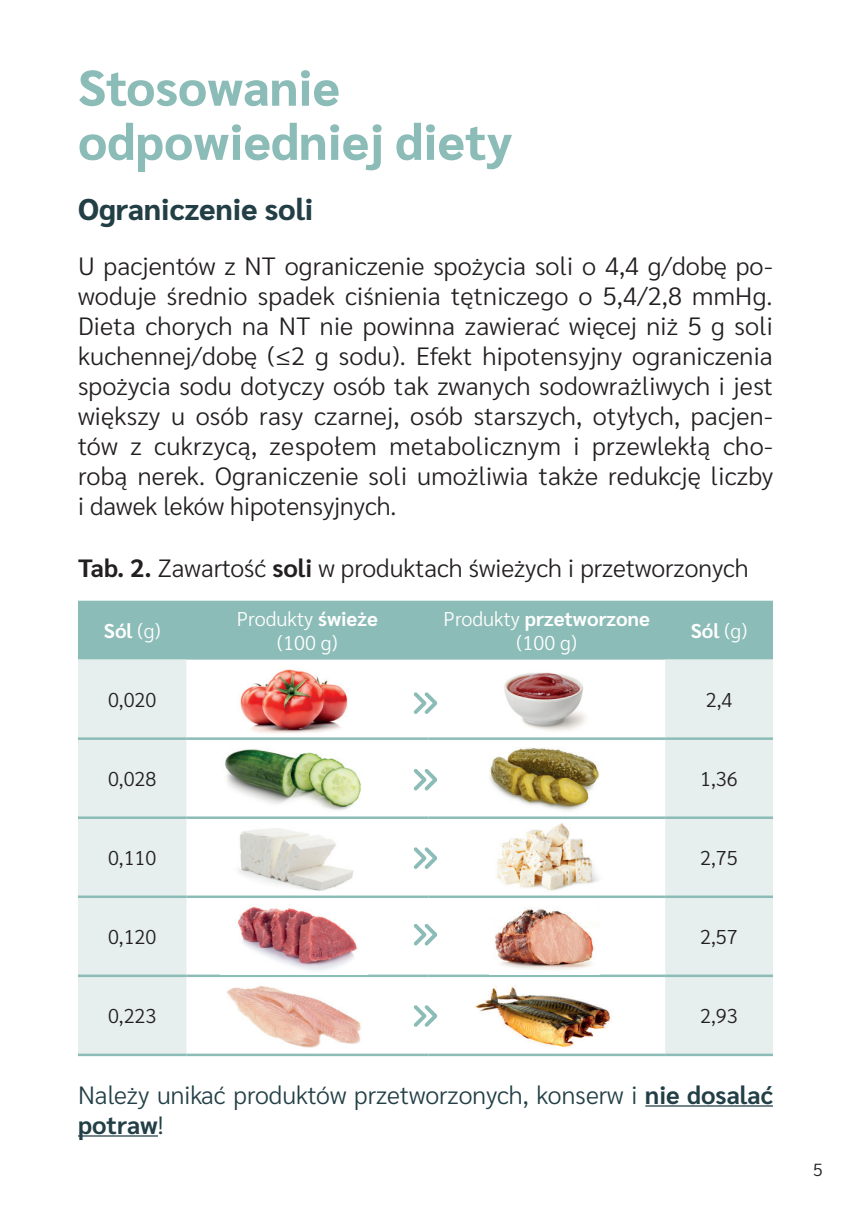
<style>
.page{position:relative;width:851px;height:1205px;background:#fff}
.page>*{position:absolute;margin:0;border:0;box-sizing:border-box;transform-origin:0 0}
.t1{font:800 50px/54.2px "Sarabun";color:#8cbcb7}
.t2{font:800 30px "Sarabun";color:#223f46}
.t3{font:300 25px/30px "Sarabun";color:#231f20;text-align:justify}
.t4{font:300 25px/30px "Sarabun";color:#223f46}
.t5{font:300 20px/24px "Sarabun";color:#fff;text-align:center}
.t6{font:300 20px "Sarabun";color:#231f20}
.t7{font:700 20px "Sarabun";color:#fff}
.t8{font:300 17.5px "Sarabun";color:#231f20}
.s1{font-weight:700}
.s2{font-weight:300}
</style>
<div class="page">
<div style="left:78px;top:601px;width:694px;height:58px;background:#8cbcb7"></div>
<svg style="left:78px;top:659px;width:694px;height:394px"></svg>
<hr style="left:78px;top:737px;width:108px;height:3px;background:#8cbcb7">
<hr style="left:186px;top:737px;width:242px;height:3px;background:#8cbcb7">
<hr style="left:428px;top:737px;width:237px;height:3px;background:#8cbcb7">
<hr style="left:78px;top:816px;width:108px;height:3px;background:#8cbcb7">
<hr style="left:186px;top:816px;width:242px;height:3px;background:#8cbcb7">
<hr style="left:428px;top:816px;width:237px;height:3px;background:#8cbcb7">
<hr style="left:78px;top:895px;width:108px;height:3px;background:#8cbcb7">
<hr style="left:186px;top:895px;width:242px;height:3px;background:#8cbcb7">
<hr style="left:428px;top:895px;width:237px;height:3px;background:#8cbcb7">
<hr style="left:78px;top:974px;width:108px;height:3px;background:#8cbcb7">
<hr style="left:186px;top:974px;width:242px;height:3px;background:#8cbcb7">
<hr style="left:428px;top:974px;width:237px;height:3px;background:#8cbcb7">
<hr style="left:665px;top:737px;width:107px;height:3px;background:#8cbcb7">
<hr style="left:665px;top:816px;width:107px;height:3px;background:#8cbcb7">
<hr style="left:665px;top:895px;width:107px;height:3px;background:#8cbcb7">
<hr style="left:665px;top:974px;width:107px;height:3px;background:#8cbcb7">
<hr style="left:78px;top:1053px;width:108px;height:3px;background:#8cbcb7">
<hr style="left:186px;top:1053px;width:242px;height:3px;background:#8cbcb7">
<hr style="left:428px;top:1053px;width:237px;height:3px;background:#8cbcb7">
<hr style="left:665px;top:1053px;width:107px;height:3px;background:#8cbcb7">
<img style="left:224px;top:661px;width:140px;height:74px">
<img style="left:222px;top:744px;width:143px;height:71px">
<img style="left:230px;top:819px;width:127px;height:75px">
<img style="left:494px;top:661px;width:100px;height:74px">
<img style="left:484px;top:745px;width:120px;height:69px">
<img style="left:482px;top:822px;width:124px;height:72px">
<img style="left:489px;top:902px;width:110px;height:73px">
<img style="left:475px;top:982px;width:138px;height:70px">
<img style="left:222px;top:980px;width:144px;height:72px">
<img style="left:220px;top:902px;width:147px;height:72px">
<svg style="left:413px;top:692px;width:24px;height:22px"></svg>
<hr style="left:645px;top:1105px;width:127px;height:1px;background:#223f46">
<hr style="left:78px;top:1135px;width:80px;height:1px;background:#223f46">
<svg style="left:413px;top:769px;width:24px;height:21px"></svg>
<svg style="left:413px;top:847px;width:24px;height:22px"></svg>
<svg style="left:413px;top:924px;width:24px;height:21px"></svg>
<svg style="left:413px;top:1005px;width:24px;height:22px"></svg>
<h1 class="t1" style="left:78px;top:61px;width:436px">Stosowanie odpowiedniej diety</h1>
<p class="t2" style="left:78px;top:192px;width:237px">Ograniczenie soli</p>
<p class="t3" style="left:78px;top:251px;width:696px">U pacjentów z NT ograniczenie spożycia soli o 4,4 g/dobę po&shy;woduje średnio spadek ciśnienia tętniczego o 5,4/2,8 mmHg.<br>Dieta chorych na NT nie powinna zawierać więcej niż 5 g soli kuchennej/dobę (≤2 g sodu). Efekt hipotensyjny ograniczenia spożycia sodu dotyczy osób tak zwanych sodowrażliwych i jest większy u osób rasy czarnej, osób starszych, otyłych, pacjen&shy;tów z cukrzycą, zespołem metabolicznym i przewlekłą cho&shy;robą nerek. Ograniczenie soli umożliwia także redukcję liczby i dawek leków hipotensyjnych.</p>
<p class="t3" style="left:78px;top:553px;width:672px"><span class="s1">Tab. 2.</span> Zawartość <span class="s1">soli</span> w produktach świeżych i przetworzonych</p>
<p class="t7" style="left:104px;top:619px;width:58px">Sól <span class="s2">(g)</span></p>
<p class="t5" style="left:237px;top:607px;width:142px">Produkty <span class="s1">świeże </span>(100 g)</p>
<p class="t5" style="left:443px;top:607px;width:208px">Produkty <span class="s1">przetworzone </span>(100 g)</p>
<p class="t7" style="left:690px;top:619px;width:58px">Sól <span class="s2">(g)</span></p>
<p class="t6" style="left:108px;top:688px;width:50px">0,020</p>
<p class="t6" style="left:705px;top:688px;width:28px">2,4</p>
<p class="t6" style="left:108px;top:767px;width:50px">0,028</p>
<p class="t6" style="left:700px;top:767px;width:39px">1,36</p>
<p class="t6" style="left:108px;top:846px;width:50px">0,110</p>
<p class="t6" style="left:700px;top:846px;width:39px">2,75</p>
<p class="t6" style="left:108px;top:925px;width:50px">0,120</p>
<p class="t6" style="left:700px;top:925px;width:39px">2,57</p>
<p class="t6" style="left:108px;top:1004px;width:50px">0,223</p>
<p class="t6" style="left:700px;top:1004px;width:39px">2,93</p>
<p class="t4" style="left:78px;top:1080px;width:696px">Należy unikać produktów przetworzonych, konserw i <span class="s1">nie dosalać potraw</span>!</p>
<p class="t8" style="left:813px;top:1160px;width:11px">5</p>
</div>
